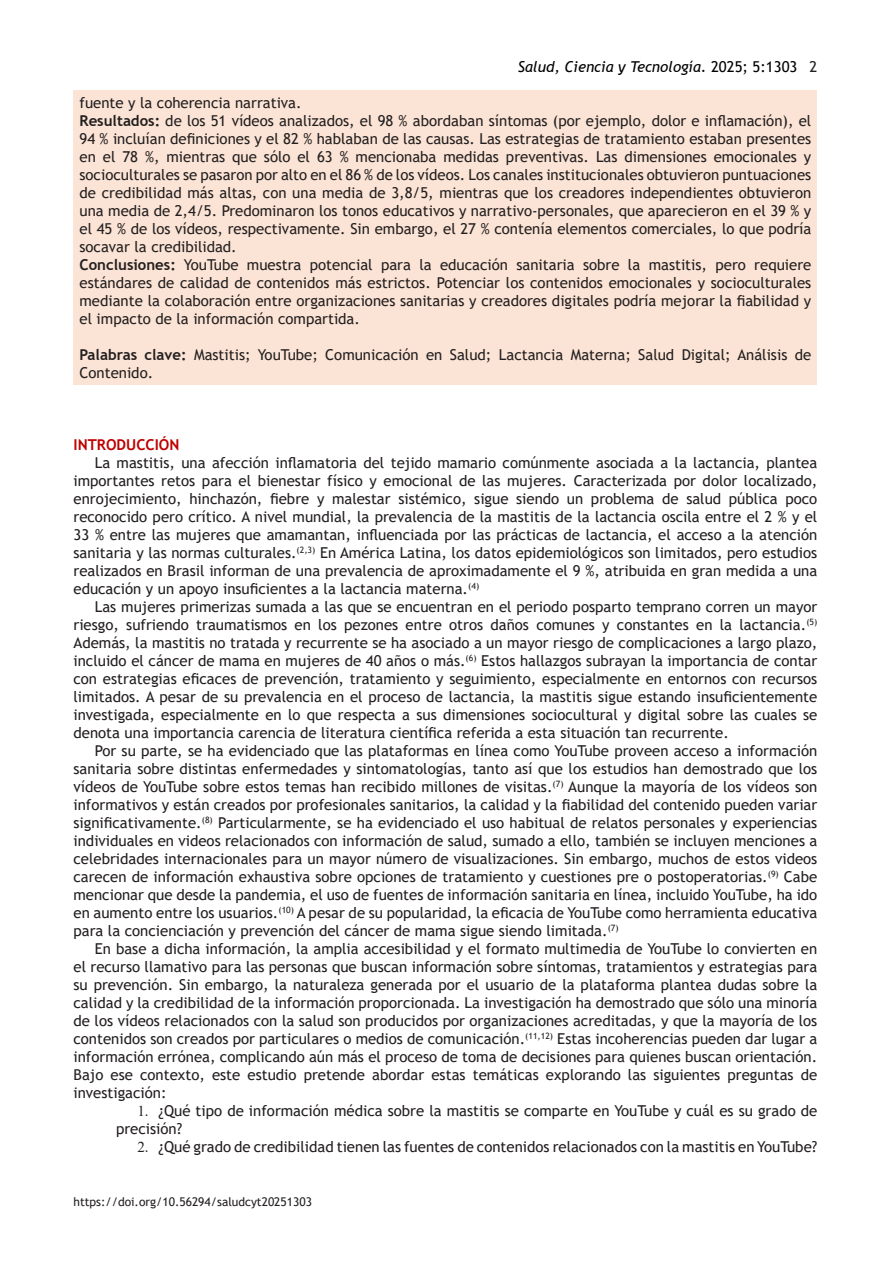
<style>
.page{position:relative;width:893px;height:1263px;background:#fff}
.page>*{position:absolute;margin:0;border:0;box-sizing:border-box;transform-origin:0 0}
.t1{font:15px/18px "Trebuchet MS";color:#231f20;text-align:justify}
.t2{font:italic 15px "Trebuchet MS";color:#000}
.t3{font:700 15px "Trebuchet MS";color:#be0000}
.t4{font:12px "Trebuchet MS";color:#231f20}
.s1{font-style:normal}
.s2{font-style:normal;color:#231f20}
.s3{font-weight:700}
.s4{font-family:"Times New Roman"}
</style>
<div class="page">
<div style="left:74px;top:90px;width:743px;height:294px;background:#fbe4d5"></div>
<p class="t2" style="left:518px;top:58px;width:301px">Salud, Ciencia y Tecnología. <span class="s1">2025; 5:1303</span> <span class="s2">2</span></p>
<p class="t1" style="left:80px;top:94px;width:224px">fuente y la coherencia narrativa.</p>
<p class="t1" style="left:80px;top:112px;width:733px"><span class="s3">Resultados:</span> de los 51 vídeos analizados, el 98 % abordaban síntomas (por ejemplo, dolor e inflamación), el 94 % incluían definiciones y el 82 % hablaban de las causas. Las estrategias de tratamiento estaban presentes en el 78 %, mientras que sólo el 63 % mencionaba medidas preventivas. Las dimensiones emocionales y socioculturales se pasaron por alto en el 86 % de los vídeos. Los canales institucionales obtuvieron puntuaciones de credibilidad más altas, con una media de 3,8/5, mientras que los creadores independientes obtuvieron una media de 2,4/5. Predominaron los tonos educativos y narrativo-personales, que aparecieron en el 39 % y el 45 % de los vídeos, respectivamente. Sin embargo, el 27 % contenía elementos comerciales, lo que podría socavar la credibilidad.</p>
<p class="t1" style="left:80px;top:256px;width:733px"><span class="s3">Conclusiones:</span> YouTube muestra potencial para la educación sanitaria sobre la mastitis, pero requiere estándares de calidad de contenidos más estrictos. Potenciar los contenidos emocionales y socioculturales mediante la colaboración entre organizaciones sanitarias y creadores digitales podría mejorar la fiabilidad y el impacto de la información compartida.</p>
<p class="t1" style="left:80px;top:346px;width:733px"><span class="s3">Palabras clave:</span> Mastitis; YouTube; Comunicación en Salud; Lactancia Materna; Salud Digital; Análisis de<br>Contenido.</p>
<p class="t3" style="left:74px;top:435px;width:107px">INTRODUCCIÓN</p>
<p class="t1" style="left:74px;top:454px;width:745px;text-indent:21px">La mastitis, una afección inflamatoria del tejido mamario comúnmente asociada a la lactancia, plantea importantes retos para el bienestar físico y emocional de las mujeres. Caracterizada por dolor localizado, enrojecimiento, hinchazón, fiebre y malestar sistémico, sigue siendo un problema de salud pública poco reconocido pero crítico. A nivel mundial, la prevalencia de la mastitis de la lactancia oscila entre el 2 % y el 33 % entre las mujeres que amamantan, influenciada por las prácticas de lactancia, el acceso a la atención sanitaria y las normas culturales.<sup>(2,3)</sup> En América Latina, los datos epidemiológicos son limitados, pero estudios realizados en Brasil informan de una prevalencia de aproximadamente el 9 %, atribuida en gran medida a una educación y un apoyo insuficientes a la lactancia materna.<sup>(4)</sup></p>
<p class="t1" style="left:74px;top:598px;width:745px;text-indent:21px">Las mujeres primerizas sumada a las que se encuentran en el periodo posparto temprano corren un mayor riesgo, sufriendo traumatismos en los pezones entre otros daños comunes y constantes en la lactancia.<sup>(5)<br></sup>Además, la mastitis no tratada y recurrente se ha asociado a un mayor riesgo de complicaciones a largo plazo, incluido el cáncer de mama en mujeres de 40 años o más.<sup>(6)</sup> Estos hallazgos subrayan la importancia de contar con estrategias eficaces de prevención, tratamiento y seguimiento, especialmente en entornos con recursos limitados. A pesar de su prevalencia en el proceso de lactancia, la mastitis sigue estando insuficientemente investigada, especialmente en lo que respecta a sus dimensiones sociocultural y digital sobre las cuales se denota una importancia carencia de literatura científica referida a esta situación tan recurrente.</p>
<p class="t1" style="left:74px;top:742px;width:745px;text-indent:21px">Por su parte, se ha evidenciado que las plataformas en línea como YouTube proveen acceso a información sanitaria sobre distintas enfermedades y sintomatologías, tanto así que los estudios han demostrado que los vídeos de YouTube sobre estos temas han recibido millones de visitas.<sup>(7)</sup> Aunque la mayoría de los vídeos son informativos y están creados por profesionales sanitarios, la calidad y la fiabilidad del contenido pueden variar significativamente.<sup>(8)</sup> Particularmente, se ha evidenciado el uso habitual de relatos personales y experiencias individuales en videos relacionados con información de salud, sumado a ello, también se incluyen menciones a celebridades internacionales para un mayor número de visualizaciones. Sin embargo, muchos de estos videos carecen de información exhaustiva sobre opciones de tratamiento y cuestiones pre o postoperatorias.<sup>(9)</sup> Cabe mencionar que desde la pandemia, el uso de fuentes de información sanitaria en línea, incluido YouTube, ha ido en aumento entre los usuarios.<sup>(10)</sup> A pesar de su popularidad, la eficacia de YouTube como herramienta educativa para la concienciación y prevención del cáncer de mama sigue siendo limitada.<sup>(7)</sup></p>
<p class="t1" style="left:74px;top:940px;width:745px;text-indent:21px">En base a dicha información, la amplia accesibilidad y el formato multimedia de YouTube lo convierten en el recurso llamativo para las personas que buscan información sobre síntomas, tratamientos y estrategias para su prevención. Sin embargo, la naturaleza generada por el usuario de la plataforma plantea dudas sobre la calidad y la credibilidad de la información proporcionada. La investigación ha demostrado que sólo una minoría de los vídeos relacionados con la salud son producidos por organizaciones acreditadas, y que la mayoría de los contenidos son creados por particulares o medios de comunicación.<sup>(11,12)</sup> Estas incoherencias pueden dar lugar a información errónea, complicando aún más el proceso de toma de decisiones para quienes buscan orientación.<br>Bajo ese contexto, este estudio pretende abordar estas temáticas explorando las siguientes preguntas de investigación:</p>
<p class="t1" style="left:116px;top:1102px;width:703px;text-indent:21px"><span class="s4">1.</span> ¿Qué tipo de información médica sobre la mastitis se comparte en YouTube y cuál es su grado de precisión?</p>
<p class="t1" style="left:137px;top:1138px;width:681px"><span class="s4">2.</span> ¿Qué grado de credibilidad tienen las fuentes de contenidos relacionados con la mastitis en YouTube?</p>
<p class="t4" style="left:74px;top:1194px;width:240px">https://doi.org/10.56294/saludcyt20251303</p>
</div>
